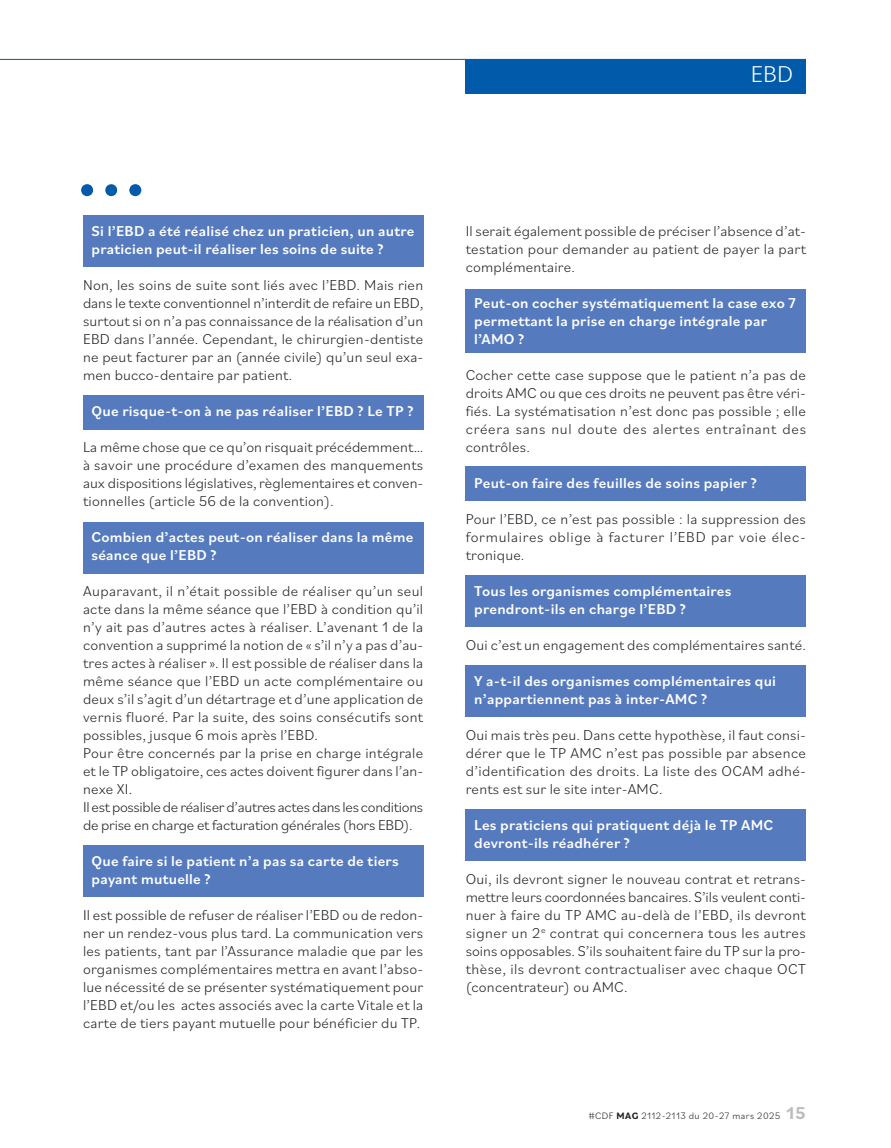
<style>
.page{position:relative;width:891px;height:1148px;background:#fff}
.page>*{position:absolute;margin:0;border:0;box-sizing:border-box;transform-origin:0 0}
.t1{font:300 24px "Bilo";color:#fff}
.t2{font:300 15px/18px "Bilo";letter-spacing:.015em;color:#231f20;text-align:justify}
.t3{font:500 15px/18px "Bilo";letter-spacing:.015em;color:#fff}
.t4{font:300 15px/18px "Bilo";letter-spacing:-.02em;color:#231f20}
.t5{font:300 9.75px "Bilo";letter-spacing:.05em;color:#231f20}
.s1{font-weight:700}
.s2{font-weight:700;font-size:18px;color:#bcbdc0}
</style>
<div class="page">
<div style="left:466px;top:289px;width:340px;height:64px;background:#557bbe"></div>
<div style="left:466px;top:466px;width:340px;height:34px;background:#557bbe"></div>
<div style="left:466px;top:576px;width:340px;height:51px;background:#557bbe"></div>
<div style="left:466px;top:665px;width:340px;height:51px;background:#557bbe"></div>
<div style="left:466px;top:809px;width:340px;height:51px;background:#557bbe"></div>
<div style="left:83px;top:215px;width:340px;height:51px;background:#557bbe"></div>
<div style="left:83px;top:395px;width:340px;height:34px;background:#557bbe"></div>
<div style="left:83px;top:523px;width:340px;height:51px;background:#557bbe"></div>
<div style="left:83px;top:845px;width:340px;height:51px;background:#557bbe"></div>
<div style="left:466px;top:59px;width:340px;height:34px;background:#015aaa"></div>
<hr style="left:0;top:59px;width:806px;height:1px;background:#015aaa">
<svg style="left:81px;top:184px;width:37px;height:12px"></svg>
<svg style="left:129px;top:184px;width:12px;height:12px"></svg>
<p class="t1" style="left:751px;top:66px;width:44px">EBD</p>
<p class="t3" style="left:92px;top:224px;width:324px">Si l’EBD a été réalisé chez un praticien, un autre praticien peut-il réaliser les soins de suite ?</p>
<p class="t2" style="left:83px;top:278px;width:342px">Non, les soins de suite sont liés avec l’EBD. Mais rien dans le texte conventionnel n’interdit de refaire un EBD, surtout si on n’a pas connaissance de la réalisation d’un EBD dans l’année. Cependant, le chirurgien-dentiste ne peut facturer par an (année civile) qu’un seul exa&shy;men bucco-dentaire par patient.</p>
<p class="t3" style="left:92px;top:404px;width:324px">Que risque-t-on à ne pas réaliser l’EBD ? Le TP ?</p>
<p class="t2" style="left:83px;top:440px;width:342px">La même chose que ce qu’on risquait précédemment… à savoir une procédure d’examen des manquements aux dispositions législatives, règlementaires et conven&shy;tionnelles (article 56 de la convention).</p>
<p class="t3" style="left:92px;top:530px;width:323px">Combien d’actes peut-on réaliser dans la même séance que l’EBD ?</p>
<p class="t2" style="left:83px;top:584px;width:342px">Auparavant, il n’était possible de réaliser qu’un seul acte dans la même séance que l’EBD à condition qu’il n’y ait pas d’autres actes à réaliser. L’avenant 1 de la convention a supprimé la notion de « s’il n’y a pas d’au&shy;tres actes à réaliser ». Il est possible de réaliser dans la même séance que l’EBD un acte complémentaire ou deux s’il s’agit d’un détartrage et d’une application de vernis fluoré. Par la suite, des soins consécutifs sont possibles, jusque 6 mois après l’EBD.</p>
<p class="t2" style="left:83px;top:746px;width:342px">Pour être concernés par la prise en charge intégrale et le TP obligatoire, ces actes doivent figurer dans l’an&shy;nexe XI.</p>
<p class="t4" style="left:83px;top:800px;width:342px">Il est possible de réaliser d’autres actes dans les conditions de prise en charge et facturation générales (hors EBD).</p>
<p class="t3" style="left:92px;top:854px;width:309px">Que faire si le patient n’a pas sa carte de tiers payant mutuelle ?</p>
<p class="t2" style="left:83px;top:908px;width:342px">Il est possible de refuser de réaliser l’EBD ou de redon&shy;ner un rendez-vous plus tard. La communication vers les patients, tant par l’Assurance maladie que par les organismes complémentaires mettra en avant l’abso&shy;lue nécessité de se présenter systématiquement pour l’EBD et/ou les actes associés avec la carte Vitale et la carte de tiers payant mutuelle pour bénéficier du TP.</p>
<p class="t2" style="left:466px;top:224px;width:342px">Il serait également possible de préciser l’absence d’at&shy;testation pour demander au patient de payer la part complémentaire.</p>
<p class="t3" style="left:474px;top:296px;width:323px">Peut-on cocher systématiquement la case exo 7 permettant la prise en charge intégrale par l’AMO ?</p>
<p class="t2" style="left:466px;top:368px;width:342px">Cocher cette case suppose que le patient n’a pas de droits AMC ou que ces droits ne peuvent pas être véri&shy;fiés. La systématisation n’est donc pas possible ; elle créera sans nul doute des alertes entraînant des contrôles.</p>
<p class="t3" style="left:474px;top:476px;width:284px">Peut-on faire des feuilles de soins papier ?</p>
<p class="t2" style="left:466px;top:512px;width:342px">Pour l’EBD, ce n’est pas possible : la suppression des formulaires oblige à facturer l’EBD par voie élec&shy;tronique.</p>
<p class="t3" style="left:474px;top:584px;width:259px">Tous les organismes complémentaires prendront-ils en charge l’EBD ?</p>
<p class="t2" style="left:466px;top:638px;width:342px">Oui c’est un engagement des complémentaires santé.</p>
<p class="t3" style="left:474px;top:674px;width:303px">Y a-t-il des organismes complémentaires qui n’appartiennent pas à inter-AMC ?</p>
<p class="t2" style="left:466px;top:728px;width:342px">Oui mais très peu. Dans cette hypothèse, il faut consi&shy;dérer que le TP AMC n’est pas possible par absence d’identification des droits. La liste des OCAM adhé&shy;rents est sur le site inter-AMC.</p>
<p class="t3" style="left:474px;top:818px;width:300px">Les praticiens qui pratiquent déjà le TP AMC devront-ils réadhérer ?</p>
<p class="t2" style="left:466px;top:872px;width:342px">Oui, ils devront signer le nouveau contrat et retrans&shy;mettre leurs coordonnées bancaires. S’ils veulent conti&shy;nuer à faire du TP AMC au-delà de l’EBD, ils devront signer un 2<sup>e</sup> contrat qui concernera tous les autres soins opposables. S’ils souhaitent faire du TP sur la pro&shy;thèse, ils devront contractualiser avec chaque OCT (concentrateur) ou AMC.</p>
<p class="t5" style="left:589px;top:1112px;width:219px">#CDF <span class="s1">MAG</span> 2112-2113 du 20-27 mars 2025 <span class="s2">15</span></p>
</div>
